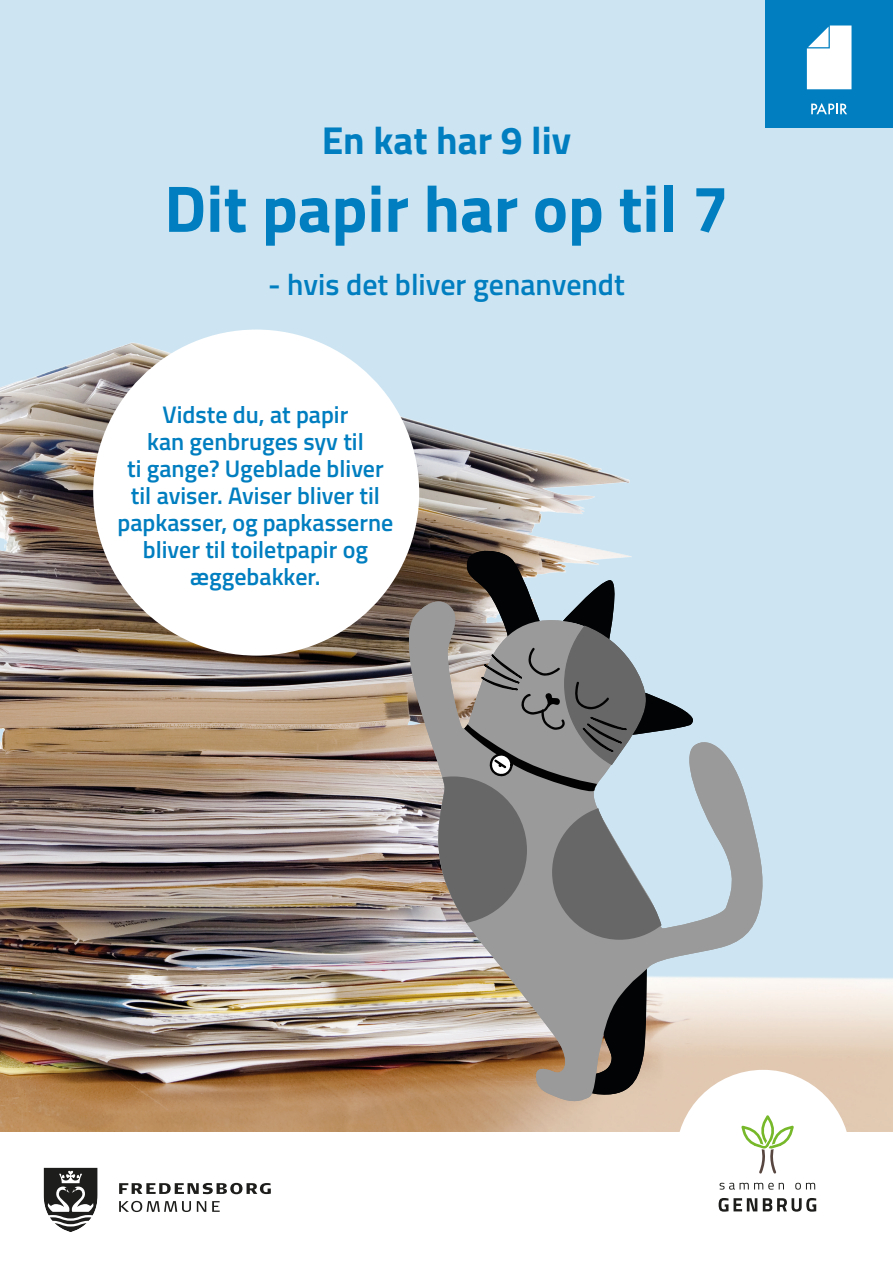
<style>
.page{position:relative;width:893px;height:1263px;background:#fff}
.page>*{position:absolute;margin:0;border:0;box-sizing:border-box;transform-origin:0 0}
.t1{font:700 66px "Titillium";color:#007ec0}
.t2{font:700 39px "Titillium";color:#007ec0}
.t3{font:600 30px "Titillium";color:#007ec0}
.t4{font:600 24px/27px "Titillium";color:#007ec0;text-align:center}
</style>
<div class="page">
<div style="left:0;top:0;width:893px;height:1059px;background:#cde5f2"></div>
<img style="left:0;top:329px;width:893px;height:802px">
<svg style="left:43px;top:1167px;width:55px;height:65px"></svg>
<svg style="left:119px;top:1183px;width:152px;height:11px"></svg>
<svg style="left:119px;top:1201px;width:72px;height:11px"></svg>
<svg style="left:197px;top:1201px;width:9px;height:11px"></svg>
<svg style="left:212px;top:1201px;width:8px;height:11px"></svg>
<img style="left:406px;top:594px;width:359px;height:510px">
<svg style="left:431px;top:547px;width:263px;height:393px"></svg>
<div style="left:765px;top:0;width:128px;height:128px;background:#007ec0"></div>
<svg style="left:811px;top:103px;width:36px;height:11px"></svg>
<svg style="left:807px;top:26px;width:44px;height:63px;background:#e3f0f8"></svg>
<div style="left:93px;top:330px;width:326px;height:326px;background:#fff;border-radius:50%"></div>
<div style="left:676px;top:1070px;width:174px;height:174px;background:#fff;border-radius:50%"></div>
<svg style="left:720px;top:1183px;width:64px;height:6px"></svg>
<svg style="left:795px;top:1183px;width:20px;height:6px"></svg>
<svg style="left:719px;top:1198px;width:38px;height:14px"></svg>
<svg style="left:763px;top:1198px;width:53px;height:14px"></svg>
<svg style="left:741px;top:1115px;width:53px;height:59px"></svg>
<h2 class="t2" style="left:322px;top:110px;width:251px">En kat har 9 liv</h2>
<h1 class="t1" style="left:164px;top:158px;width:566px">Dit papir har op til 7</h1>
<p class="t3" style="left:268px;top:262px;width:358px">- hvis det bliver genanvendt</p>
<p class="t4" style="left:117px;top:400px;width:277px">Vidste du, at papir<br>kan genbruges syv til<br>ti gange? Ugeblade bliver til aviser. Aviser bliver til papkasser, og papkasserne bliver til toiletpapir og æggebakker.</p>
</div>
